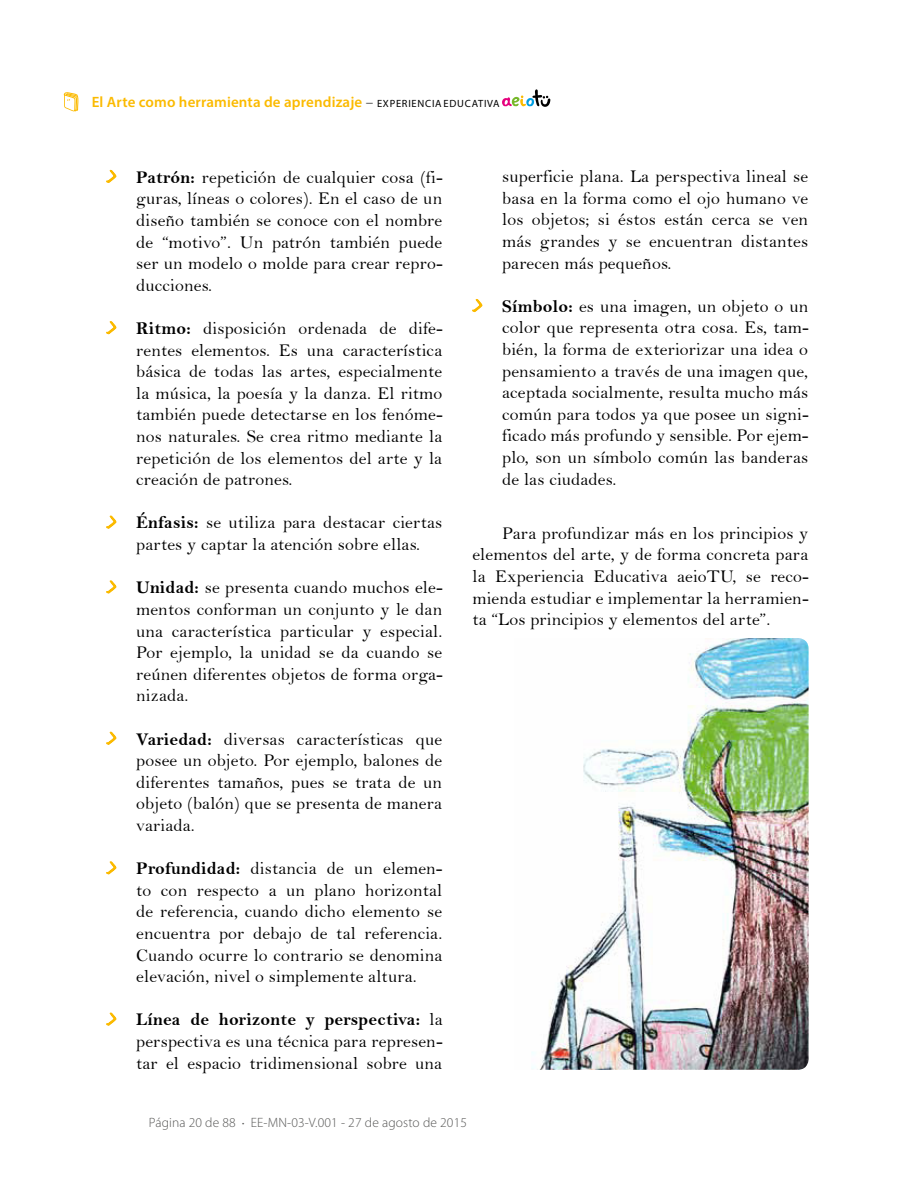
<style>
.page{position:relative;width:915px;height:1191px;background:#fff}
.page>*{position:absolute;margin:0;border:0;box-sizing:border-box;transform-origin:0 0}
.t1{font:18px/21.6px "Bell";letter-spacing:.01em;color:#000;text-align:justify}
.t2{font:18px "Bell MT Bold";letter-spacing:.01em;color:#000}
.t3{font:600 15px "Myriad Pro";letter-spacing:.01em;color:#fbba00}
.t4{font:300 13.5px "Myriad Pro";letter-spacing:.01em;color:#575756}
.s1{font-weight:300;color:#000}
.s2{font-weight:300;font-size:10.5px;color:#000}
.s3{font-family:"Bell MT Bold"}
.s4{font-family:"Bell"}
.s5{font-size:9px}
</style>
<div class="page">
<svg style="left:502px;top:89px;width:48px;height:18px"></svg>
<svg style="left:64px;top:92px;width:14px;height:19px"></svg>
<svg style="left:106px;top:170px;width:10px;height:13px"></svg>
<svg style="left:106px;top:321px;width:10px;height:13px"></svg>
<svg style="left:106px;top:515px;width:10px;height:14px"></svg>
<svg style="left:106px;top:580px;width:10px;height:14px"></svg>
<svg style="left:106px;top:731px;width:10px;height:14px"></svg>
<svg style="left:106px;top:861px;width:10px;height:13px"></svg>
<svg style="left:106px;top:1012px;width:10px;height:13px"></svg>
<svg style="left:472px;top:299px;width:10px;height:13px"></svg>
<img style="left:532px;top:638px;width:276px;height:431px">
<p class="t3" style="left:92px;top:92px;width:409px">El Arte como herramienta de aprendizaje <span class="s1">–</span> <span class="s2">EXPERIENCIA EDUCATIVA</span></p>
<p class="t1" style="left:136px;top:166px;width:308px"><span class="s3">Patrón:</span> repetición de cualquier cosa (fi&shy;guras, líneas o colores). En el caso de un diseño también se conoce con el nombre de “motivo”. Un patrón también puede ser un modelo o molde para crear repro&shy;ducciones.</p>
<p class="t1" style="left:136px;top:317px;width:308px"><span class="s3">Ritmo:</span> disposición ordenada de dife&shy;rentes elementos. Es una característica básica de todas las artes, especialmente la música, la poesía y la danza. El ritmo también puede detectarse en los fenóme&shy;nos naturales. Se crea ritmo mediante la repetición de los elementos del arte y la creación de patrones.</p>
<p class="t1" style="left:136px;top:512px;width:307px"><span class="s3">Énfasis:</span> se utiliza para destacar ciertas partes y captar la atención sobre ellas.</p>
<p class="t1" style="left:136px;top:576px;width:308px"><span class="s3">Unidad:</span> se presenta cuando muchos ele&shy;mentos conforman un conjunto y le dan una característica particular y especial.<br>Por ejemplo, la unidad se da cuando se reúnen diferentes objetos de forma orga&shy;nizada.</p>
<p class="t1" style="left:136px;top:728px;width:307px"><span class="s3">Variedad:</span> diversas características que posee un objeto. Por ejemplo, balones de diferentes tamaños, pues se trata de un objeto (balón) que se presenta de manera variada.</p>
<p class="t1" style="left:136px;top:857px;width:308px"><span class="s3">Profundidad:</span> distancia de un elemen&shy;to con respecto a un plano horizontal de referencia, cuando dicho elemento se encuentra por debajo de tal referencia.<br>Cuando ocurre lo contrario se denomina elevación, nivel o simplemente altura.</p>
<p class="t2" style="left:136px;top:1009px;width:308px">Línea de horizonte y perspectiva: <span class="s4">la</span></p>
<p class="t1" style="left:136px;top:1030px;width:308px">perspectiva es una técnica para represen&shy;tar el espacio tridimensional sobre una</p>
<p class="t1" style="left:502px;top:165px;width:307px">superficie plana. La perspectiva lineal se basa en la forma como el ojo humano ve los objetos; si éstos están cerca se ven más grandes y se encuentran distantes parecen más pequeños.</p>
<p class="t1" style="left:502px;top:295px;width:308px"><span class="s3">Símbolo:</span> es una imagen, un objeto o un color que representa otra cosa. Es, tam&shy;bién, la forma de exteriorizar una idea o pensamiento a través de una imagen que, aceptada socialmente, resulta mucho más común para todos ya que posee un signi&shy;ficado más profundo y sensible. Por ejem&shy;plo, son un símbolo común las banderas de las ciudades.</p>
<p class="t1" style="left:472px;top:522px;width:337px;text-indent:30px">Para profundizar más en los principios y elementos del arte, y de forma concreta para la Experiencia Educativa aeioTU, se reco&shy;mienda estudiar e implementar la herramien&shy;ta “Los principios y elementos del arte”.</p>
<p class="t4" style="left:149px;top:1114px;width:319px">Página 20 de 88 <span class="s5">•</span> EE-MN-03-V.001 - 27 de agosto de 2015</p>
</div>
